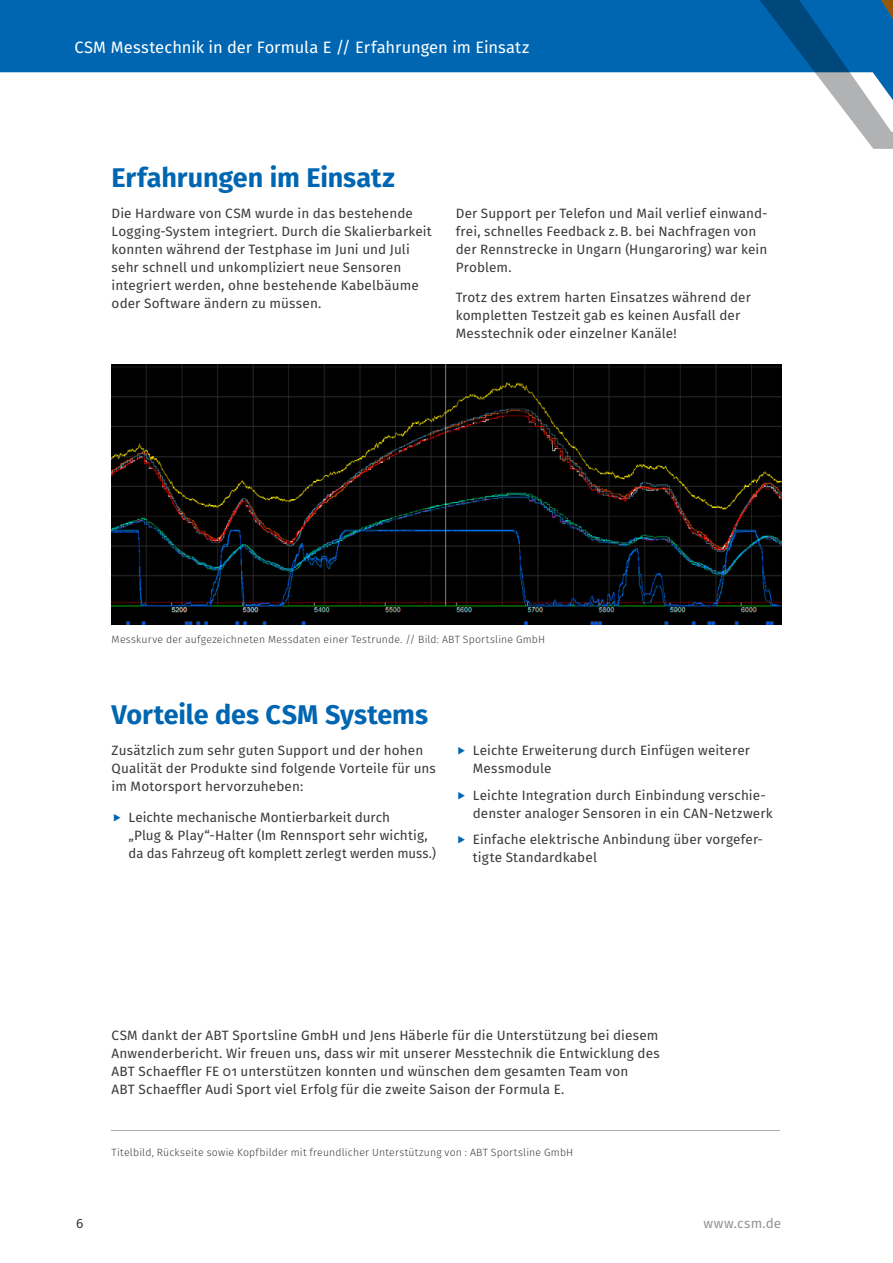
<style>
.page{position:relative;width:893px;height:1263px;background:#fff}
.page>*{position:absolute;margin:0;border:0;box-sizing:border-box;transform-origin:0 0}
.t1{font:700 27px "Fira Sans";letter-spacing:-.005em;color:#0066b1}
.Kolumnentitel{font:16.5px "Fira Sans";letter-spacing:-.005em;color:#fff}
.Text{font:13.5px/18px "Fira Sans";letter-spacing:.005em;color:#3a3a39}
.t2{font:13.5px "Fira Sans";letter-spacing:.04em;color:#939494}
.Bildtext{font:300 10.5px "Fira Sans";letter-spacing:.02em;color:#3a3a39}
</style>
<div class="page">
<div style="left:0;top:0;width:750px;height:73px;background:#0066b1"></div>
<svg style="left:750px;top:0;width:143px;height:149px"></svg>
<img style="left:112px;top:365px;width:669px;height:260px">
<hr style="left:111px;top:1130px;width:669px;height:1px;background:#b1b2b3">
<p class="Kolumnentitel" style="left:74px;top:35px;width:456px">CSM Messtechnik in der Formula E // Erfahrungen im Einsatz</p>
<p class="t1" style="left:112px;top:155px;width:285px">Erfahrungen im Einsatz</p>
<p class="Text" style="left:112px;top:204px;width:322px">Die Hardware von CSM wurde in das bestehende Logging-System integriert. Durch die Skalierbarkeit konnten während der Testphase im Juni und Juli sehr schnell und unkompliziert neue Sensoren integriert werden, ohne bestehende Kabelbäume oder Software ändern zu müssen.</p>
<p class="Text" style="left:456px;top:204px;width:313px">Der Support per Telefon und Mail verlief einwand&shy;frei, schnelles Feedback z.B. bei Nachfragen von der Rennstrecke in Ungarn (Hungaroring) war kein Problem.</p>
<p class="Text" style="left:456px;top:288px;width:297px">Trotz des extrem harten Einsatzes während der kompletten Testzeit gab es keinen Ausfall der<br>Messtechnik oder einzelner Kanäle!</p>
<p class="Bildtext" style="left:112px;top:631px;width:435px">Messkurve der aufgezeichneten Messdaten einer Testrunde. // Bild: ABT Sportsline GmbH</p>
<p class="t1" style="left:112px;top:692px;width:318px">Vorteile des CSM Systems</p>
<p class="Text" style="left:112px;top:741px;width:326px">Zusätzlich zum sehr guten Support und der hohen<br>Qualität der Produkte sind folgende Vorteile für uns im Motorsport hervorzuheben:</p>
<p class="Text" style="left:129px;top:808px;width:309px">Leichte mechanische Montierbarkeit durch<br>„Plug &amp; Play“-Halter (Im Rennsport sehr wichtig, da das Fahrzeug oft komplett zerlegt werden muss.)</p>
<p class="Text" style="left:473px;top:741px;width:279px">Leichte Erweiterung durch Einfügen weiterer<br>Messmodule</p>
<p class="Text" style="left:473px;top:785px;width:302px">Leichte Integration durch Einbindung verschie&shy;denster analoger Sensoren in ein CAN-Netzwerk</p>
<p class="Text" style="left:473px;top:830px;width:290px">Einfache elektrische Anbindung über vorgefer&shy;tigte Standardkabel</p>
<p class="Text" style="left:112px;top:1025px;width:550px">CSM dankt der ABT Sportsline GmbH und Jens Häberle für die Unterstützung bei diesem Anwenderbericht. Wir freuen uns, dass wir mit unserer Messtechnik die Entwicklung des ABT Schaeffler FE 01 unterstützen konnten und wünschen dem gesamten Team von<br>ABT Schaeffler Audi Sport viel Erfolg für die zweite Saison der Formula E.</p>
<p class="Bildtext" style="left:112px;top:1144px;width:463px">Titelbild, Rückseite sowie Kopfbilder mit freundlicher Unterstützung von : ABT Sportsline GmbH</p>
<p class="Text" style="left:76px;top:1214px;width:9px">6</p>
<p class="t2" style="left:703px;top:1213px;width:79px">www.csm.de</p>
</div>
